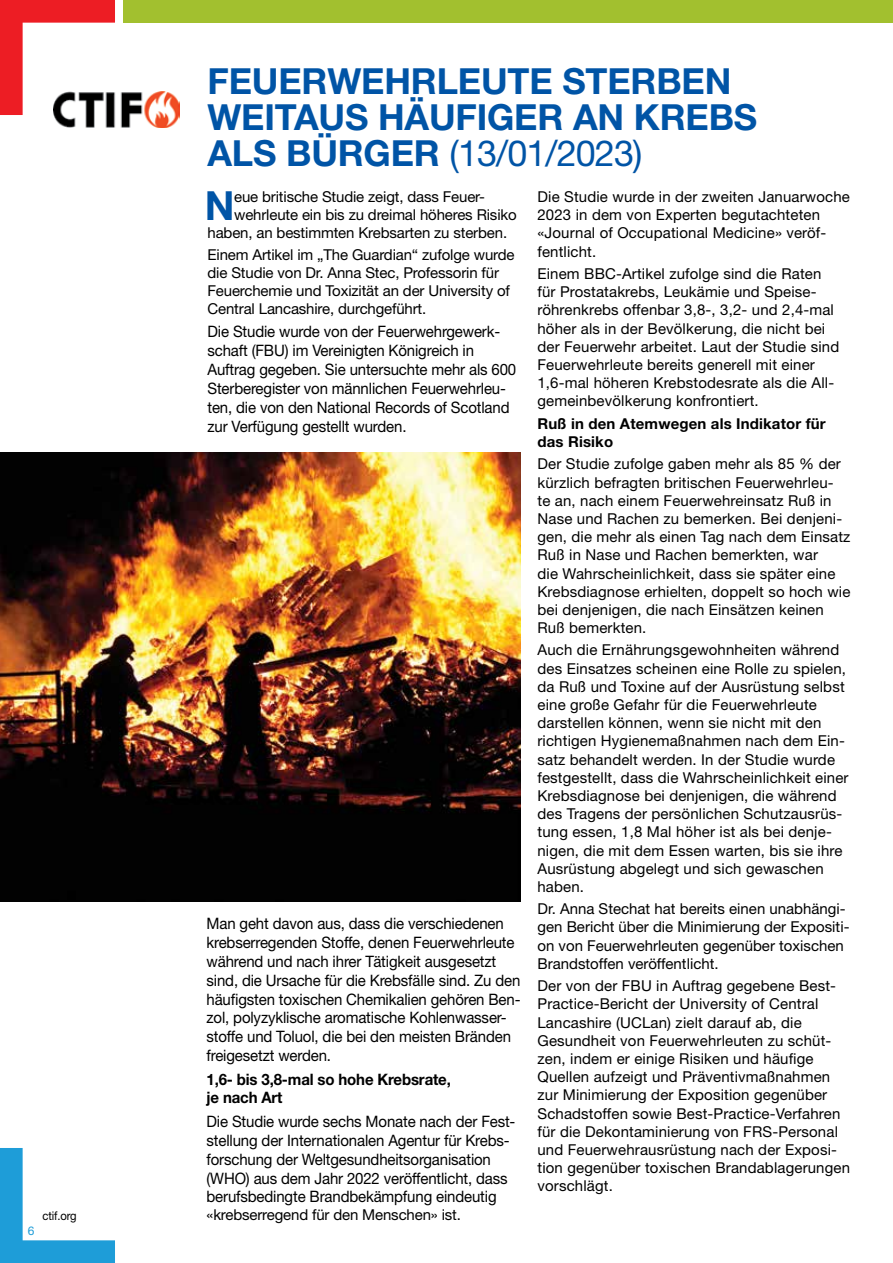
<style>
.page{position:relative;width:893px;height:1263px;background:#fff}
.page>*{position:absolute;margin:0;border:0;box-sizing:border-box;transform-origin:0 0}
.t1{font:700 40.2px "Helvetica Neue LT Std";color:#0054a6}
.t2{font:700 36px/36px "Helvetica Neue LT Std";letter-spacing:-.005em;color:#0054a6}
.t3{font:15.75px/18.9px "Helvetica Neue LT Std";letter-spacing:-.01em;color:#000;scale:.95 1}
.t4{font:700 15.75px/18.9px "Helvetica Neue LT Std";letter-spacing:-.01em;color:#000;scale:.95 1}
.t5{font:15px/18.1px "Helvetica Neue LT Std";letter-spacing:.01em;color:#000}
.t6{font:15px/18px "Helvetica Neue LT Std";letter-spacing:-.01em;color:#000}
.t7{font:700 15px/18.1px "Helvetica Neue LT Std";letter-spacing:.01em;color:#000}
.t8{font:12px "Helvetica Neue LT Std";letter-spacing:-.01em;color:#000;scale:.94 1}
.t9{font:12px "Helvetica Neue LT Std";color:#1e9dd8}
.s1{font-weight:400}
</style>
<div class="page">
<img style="left:53px;top:92px;width:127px;height:35px">
<img style="left:0;top:452px;width:520px;height:449px">
<div style="left:123px;top:0;width:770px;height:23px;background:#a2c02f"></div>
<svg style="left:0;top:1148px;width:115px;height:115px"></svg>
<svg style="left:0;top:0;width:115px;height:115px"></svg>
<p class="t9" style="left:28px;top:1223px;width:8px">6</p>
<h2 class="t2" style="left:207px;top:63px;width:551px">FEUERWEHRLEUTE STERBEN<br>WEITAUS HÄUFIGER AN KREBS<br>ALS BÜRGER <span class="s1">(13/01/2023)</span></h2>
<h1 class="t1" style="left:205px;top:181px;width:31px">N</h1>
<p class="t6" style="left:234px;top:188px;width:252px">eue britische Studie zeigt, dass Feuer-</p>
<p class="t5" style="left:537px;top:187px;width:314px">Die Studie wurde in der zweiten Januarwoche 2023 in dem von Experten begutachteten «Journal of Occupational Medicine» veröf&shy;fentlicht.</p>
<p class="t5" style="left:537px;top:264px;width:303px">Einem BBC-Artikel zufolge sind die Raten für Prostatakrebs, Leukämie und Speise&shy;röhrenkrebs offenbar 3,8-, 3,2- und 2,4-mal höher als in der Bevölkerung, die nicht bei der Feuerwehr arbeitet. Laut der Studie sind Feuerwehrleute bereits generell mit einer 1,6-mal höheren Krebstodesrate als die All&shy;gemeinbevölkerung konfrontiert.</p>
<p class="t7" style="left:537px;top:414px;width:290px">Ruß in den Atemwegen als Indikator für das Risiko</p>
<p class="t5" style="left:537px;top:455px;width:314px">Der Studie zufolge gaben mehr als 85 % der kürzlich befragten britischen Feuerwehrleu&shy;te an, nach einem Feuerwehreinsatz Ruß in Nase und Rachen zu bemerken. Bei denjeni&shy;gen, die mehr als einen Tag nach dem Einsatz Ruß in Nase und Rachen bemerkten, war<br>die Wahrscheinlichkeit, dass sie später eine Krebsdiagnose erhielten, doppelt so hoch wie bei denjenigen, die nach Einsätzen keinen Ruß bemerkten.</p>
<p class="t5" style="left:537px;top:641px;width:313px">Auch die Ernährungsgewohnheiten während des Einsatzes scheinen eine Rolle zu spielen, da Ruß und Toxine auf der Ausrüstung selbst eine große Gefahr für die Feuerwehrleute darstellen können, wenn sie nicht mit den richtigen Hygienemaßnahmen nach dem Ein&shy;satz behandelt werden. In der Studie wurde festgestellt, dass die Wahrscheinlichkeit einer Krebsdiagnose bei denjenigen, die während des Tragens der persönlichen Schutzausrüs&shy;tung essen, 1,8 Mal höher ist als bei denje&shy;nigen, die mit dem Essen warten, bis sie ihre Ausrüstung abgelegt und sich gewaschen haben.</p>
<p class="t5" style="left:537px;top:900px;width:313px">Dr. Anna Stechat hat bereits einen unabhängi&shy;gen Bericht über die Minimierung der Expositi&shy;on von Feuerwehrleuten gegenüber toxischen Brandstoffen veröffentlicht.</p>
<p class="t5" style="left:537px;top:977px;width:314px">Der von der FBU in Auftrag gegebene Best-Practice-Bericht der University of Central Lancashire (UCLan) zielt darauf ab, die Gesundheit von Feuerwehrleuten zu schüt&shy;zen, indem er einige Risiken und häufige Quellen aufzeigt und Präventivmaßnahmen zur Minimierung der Exposition gegenüber Schadstoffen sowie Best-Practice-Verfahren für die Dekontaminierung von FRS-Personal und Feuerwehrausrüstung nach der Exposi&shy;tion gegenüber toxischen Brandablagerungen vorschlägt.</p>
<p class="t6" style="left:234px;top:206px;width:284px">wehrleute ein bis zu dreimal höheres Risiko</p>
<p class="t6" style="left:208px;top:224px;width:301px">haben, an bestimmten Krebsarten zu sterben.</p>
<p class="t6" style="left:208px;top:246px;width:309px">Einem Artikel im „The Guardian“ zufolge wurde die Studie von Dr. Anna Stec, Professorin für Feuerchemie und Toxizität an der University of Central Lancashire, durchgeführt.</p>
<p class="t3" style="left:207px;top:322px;width:327px">Die Studie wurde von der Feuerwehrgewerk&shy;schaft (FBU) im Vereinigten Königreich in Auftrag gegeben. Sie untersuchte mehr als 600<br>Sterberegister von männlichen Feuerwehrleu&shy;ten, die von den National Records of Scotland zur Verfügung gestellt wurden.</p>
<p class="t3" style="left:207px;top:914px;width:332px">Man geht davon aus, dass die verschiedenen krebserregenden Stoffe, denen Feuerwehrleute während und nach ihrer Tätigkeit ausgesetzt sind, die Ursache für die Krebsfälle sind. Zu den häufigsten toxischen Chemikalien gehören Ben&shy;zol, polyzyklische aromatische Kohlenwasser&shy;stoffe und Toluol, die bei den meisten Bränden freigesetzt werden.</p>
<p class="t4" style="left:207px;top:1069px;width:259px">1,6- bis 3,8-mal so hohe Krebsrate, je nach Art</p>
<p class="t3" style="left:207px;top:1111px;width:327px">Die Studie wurde sechs Monate nach der Fest&shy;stellung der Internationalen Agentur für Krebs&shy;forschung der Weltgesundheitsorganisation (WHO) aus dem Jahr 2022 veröffentlicht, dass berufsbedingte Brandbekämpfung eindeutig</p>
<p class="t8" style="left:43px;top:1209px;width:38px">ctif.org</p>
<p class="t6" style="left:207px;top:1206px;width:256px">«krebserregend für den Menschen» ist.</p>
</div>
